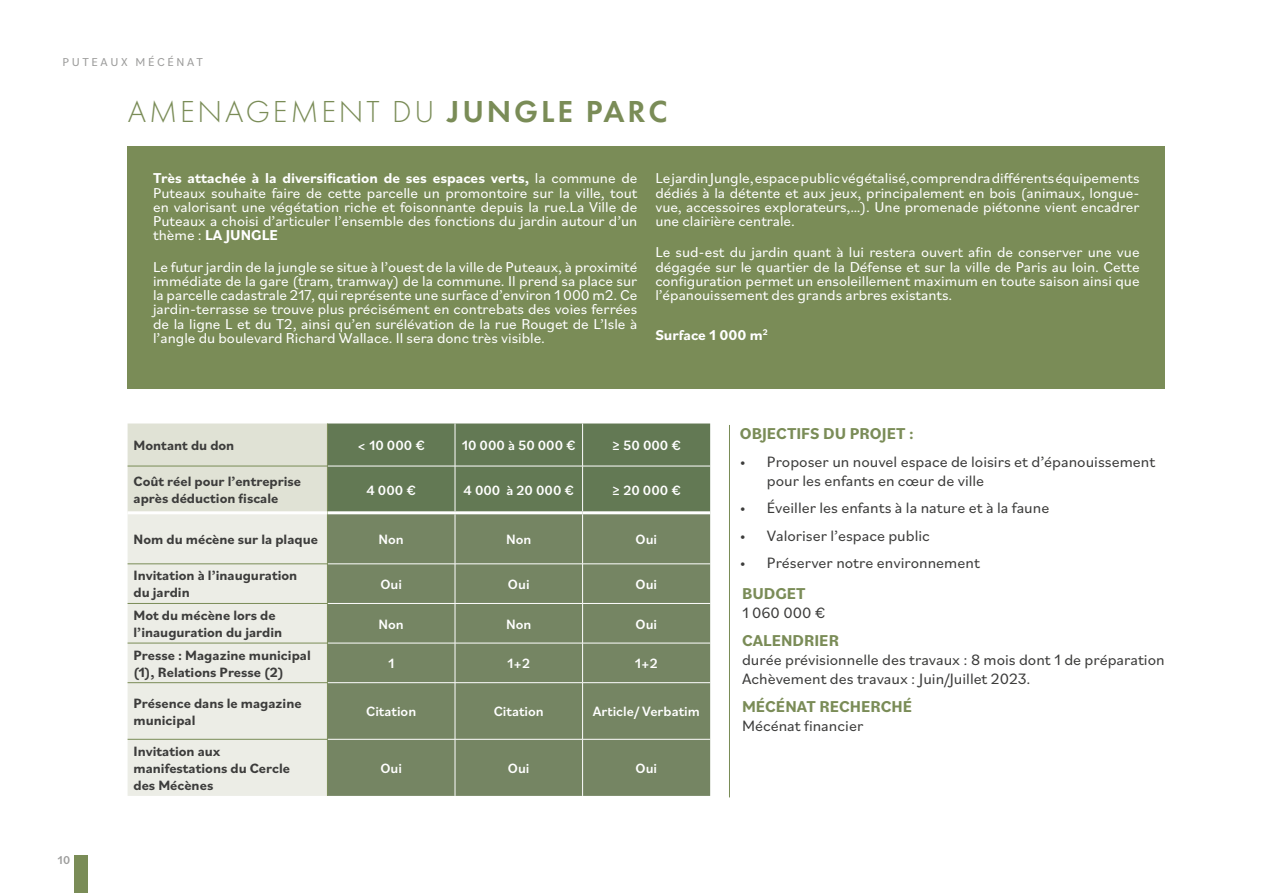
<style>
.page{position:relative;width:1263px;height:893px;background:#fff}
.page>*{position:absolute;margin:0;border:0;box-sizing:border-box;transform-origin:0 0}
.t1{font:300 31.5px "Futura PT";letter-spacing:.09em;color:#7a8c57}
.t2{font:700 16.5px "Bilo";color:#7a8c57}
.t3{font:15.75px/18.9px "Bilo";color:#3c3c3b}
.t4{font:15px/14.2px "Bilo";color:#fff;text-align:justify}
.t5{font:700 15px "Bilo";color:#fff}
.t6{font:700 14.1px/17px "Bilo";color:#3c3c3b}
.t7{font:500 14.1px "Bilo";color:#fff}
.t8{font:12px "Bilo";letter-spacing:.22em;color:#9d9d9c}
.t9{font:500 12px "Bilo";color:#9d9d9c}
.s1{font-weight:600}
.s2{font-weight:700}
</style>
<div class="page">
<div style="left:74px;top:855px;width:14px;height:38px;background:#7a8c57"></div>
<div style="left:128px;top:147px;width:1037px;height:242px;background:#7a8c57"></div>
<hr style="left:729px;top:425px;width:1px;height:372px;background:#7a8c57">
<svg style="left:128px;top:423px;width:582px;height:88px;background:#8f9e81"></svg>
<div style="left:128px;top:514px;width:199px;height:282px;background:#ecede6"></div>
<div style="left:328px;top:514px;width:382px;height:282px;background:#758563"></div>
<hr style="left:455px;top:423px;width:1px;height:43px;background:#fff">
<hr style="left:582px;top:423px;width:1px;height:43px;background:#fff">
<hr style="left:328px;top:466px;width:127px;height:1px;background:#fff">
<hr style="left:455px;top:466px;width:128px;height:1px;background:#fff">
<hr style="left:455px;top:466px;width:1px;height:45px;background:#fff">
<hr style="left:583px;top:466px;width:127px;height:1px;background:#fff">
<hr style="left:582px;top:466px;width:1px;height:45px;background:#fff">
<hr style="left:455px;top:514px;width:1px;height:50px;background:#fff">
<hr style="left:582px;top:514px;width:1px;height:50px;background:#fff">
<hr style="left:328px;top:564px;width:127px;height:1px;background:#fff">
<hr style="left:455px;top:564px;width:128px;height:1px;background:#fff">
<hr style="left:455px;top:564px;width:1px;height:39px;background:#fff">
<hr style="left:583px;top:564px;width:127px;height:1px;background:#fff">
<hr style="left:582px;top:564px;width:1px;height:39px;background:#fff">
<hr style="left:328px;top:603px;width:127px;height:1px;background:#fff">
<hr style="left:455px;top:603px;width:128px;height:1px;background:#fff">
<hr style="left:455px;top:604px;width:1px;height:39px;background:#fff">
<hr style="left:583px;top:603px;width:127px;height:1px;background:#fff">
<hr style="left:582px;top:604px;width:1px;height:39px;background:#fff">
<hr style="left:328px;top:643px;width:127px;height:1px;background:#fff">
<hr style="left:455px;top:643px;width:128px;height:1px;background:#fff">
<hr style="left:455px;top:643px;width:1px;height:39px;background:#fff">
<hr style="left:583px;top:643px;width:127px;height:1px;background:#fff">
<hr style="left:582px;top:643px;width:1px;height:39px;background:#fff">
<hr style="left:328px;top:682px;width:127px;height:1px;background:#fff">
<hr style="left:455px;top:682px;width:128px;height:1px;background:#fff">
<hr style="left:455px;top:683px;width:1px;height:56px;background:#fff">
<hr style="left:583px;top:682px;width:127px;height:1px;background:#fff">
<hr style="left:582px;top:683px;width:1px;height:56px;background:#fff">
<hr style="left:328px;top:739px;width:127px;height:1px;background:#fff">
<hr style="left:455px;top:739px;width:128px;height:1px;background:#fff">
<hr style="left:455px;top:739px;width:1px;height:57px;background:#fff">
<hr style="left:583px;top:739px;width:127px;height:1px;background:#fff">
<hr style="left:582px;top:739px;width:1px;height:57px;background:#fff">
<hr style="left:327px;top:423px;width:1px;height:43px;background:#7a8c57">
<hr style="left:128px;top:466px;width:200px;height:1px;background:#7a8c57">
<hr style="left:327px;top:466px;width:1px;height:47px;background:#7a8c57">
<hr style="left:327px;top:513px;width:1px;height:51px;background:#7a8c57">
<hr style="left:327px;top:564px;width:1px;height:39px;background:#7a8c57">
<hr style="left:327px;top:603px;width:1px;height:40px;background:#7a8c57">
<hr style="left:327px;top:643px;width:1px;height:40px;background:#7a8c57">
<hr style="left:327px;top:683px;width:1px;height:56px;background:#7a8c57">
<hr style="left:327px;top:739px;width:1px;height:57px;background:#7a8c57">
<hr style="left:128px;top:564px;width:199px;height:1px;background:#7a8c57">
<hr style="left:128px;top:603px;width:199px;height:1px;background:#7a8c57">
<hr style="left:128px;top:643px;width:199px;height:1px;background:#7a8c57">
<hr style="left:128px;top:682px;width:199px;height:1px;background:#7a8c57">
<hr style="left:128px;top:739px;width:199px;height:1px;background:#7a8c57">
<p class="t8" style="left:62px;top:54px;width:142px">PUTEAUX MÉCÉNAT</p>
<h1 class="t1" style="left:128px;top:93px;width:541px">AMENAGEMENT DU <span class="s1">JUNGLE PARC</span></h1>
<p class="t4" style="left:153px;top:171px;width:486px"><span class="s2">Très attachée à la diversification de ses espaces verts,</span> la commune de Puteaux souhaite faire de cette parcelle un promontoire sur la ville, tout en valorisant une végétation riche et foisonnante depuis la rue.La Ville de Puteaux a choisi d’articuler l’ensemble des fonctions du jardin autour d’un thème : <span class="s2">LA JUNGLE</span></p>
<p class="t4" style="left:153px;top:259px;width:486px">Le futur jardin de la jungle se situe à l’ouest de la ville de Puteaux, à proximité immédiate de la gare (tram, tramway) de la commune. Il prend sa place sur la parcelle cadastrale 217, qui représente une surface d’environ 1 000 m2. Ce jardin-terrasse se trouve plus précisément en contrebats des voies ferrées de la ligne L et du T2, ainsi qu’en surélévation de la rue Rouget de L’Isle à l’angle du boulevard Richard Wallace. Il sera donc très visible.</p>
<p class="t4" style="left:655px;top:171px;width:486px">Le jardin Jungle, espace public végétalisé, comprendra différents équipements dédiés à la détente et aux jeux, principalement en bois (animaux, longue&shy;vue, accessoires explorateurs,…). Une promenade piétonne vient encadrer une clairière centrale.</p>
<p class="t4" style="left:655px;top:245px;width:486px">Le sud-est du jardin quant à lui restera ouvert afin de conserver une vue dégagée sur le quartier de la Défense et sur la ville de Paris au loin. Cette configuration permet un ensoleillement maximum en toute saison ainsi que l’épanouissement des grands arbres existants.</p>
<p class="t5" style="left:655px;top:325px;width:114px">Surface 1 000 m<sup>2</sup></p>
<p class="t9" style="left:58px;top:852px;width:14px">10</p>
<p class="t6" style="left:134px;top:436px;width:102px">Montant du don</p>
<p class="t7" style="left:358px;top:436px;width:69px">&lt; 10 000 €</p>
<p class="t7" style="left:462px;top:436px;width:115px">10 000 à 50 000 €</p>
<p class="t7" style="left:612px;top:436px;width:71px">≥ 50 000 €</p>
<p class="t6" style="left:134px;top:472px;width:169px">Coût réel pour l’entreprise après déduction fiscale</p>
<p class="t7" style="left:366px;top:480px;width:51px">4 000 €</p>
<p class="t7" style="left:464px;top:480px;width:112px">4 000 à 20 000 €</p>
<p class="t7" style="left:612px;top:480px;width:71px">≥ 20 000 €</p>
<p class="t6" style="left:134px;top:530px;width:186px">Nom du mécène sur la plaque</p>
<p class="t7" style="left:379px;top:529px;width:27px">Non</p>
<p class="t7" style="left:506px;top:529px;width:27px">Non</p>
<p class="t7" style="left:635px;top:529px;width:23px">Oui</p>
<p class="t6" style="left:134px;top:567px;width:165px">Invitation à l’inauguration du jardin</p>
<p class="t7" style="left:380px;top:574px;width:23px">Oui</p>
<p class="t7" style="left:508px;top:574px;width:23px">Oui</p>
<p class="t7" style="left:635px;top:574px;width:23px">Oui</p>
<p class="t6" style="left:134px;top:606px;width:150px">Mot du mécène lors de l’inauguration du jardin</p>
<p class="t7" style="left:379px;top:614px;width:27px">Non</p>
<p class="t7" style="left:506px;top:614px;width:27px">Non</p>
<p class="t7" style="left:635px;top:614px;width:23px">Oui</p>
<p class="t6" style="left:134px;top:646px;width:179px">Presse : Magazine municipal (1), Relations Presse (2)</p>
<p class="t7" style="left:388px;top:654px;width:8px">1</p>
<p class="t7" style="left:507px;top:654px;width:24px">1+2</p>
<p class="t7" style="left:635px;top:654px;width:24px">1+2</p>
<p class="t6" style="left:134px;top:694px;width:170px">Présence dans le magazine municipal</p>
<p class="t7" style="left:366px;top:702px;width:52px">Citation</p>
<p class="t7" style="left:494px;top:702px;width:52px">Citation</p>
<p class="t7" style="left:593px;top:702px;width:109px">Article/ Verbatim</p>
<p class="t6" style="left:134px;top:742px;width:158px">Invitation aux manifestations du Cercle des Mécènes</p>
<p class="t7" style="left:380px;top:758px;width:23px">Oui</p>
<p class="t7" style="left:508px;top:758px;width:23px">Oui</p>
<p class="t7" style="left:635px;top:758px;width:23px">Oui</p>
<p class="t2" style="left:740px;top:423px;width:175px">OBJECTIFS DU PROJET :</p>
<p class="t3" style="left:767px;top:451px;width:390px;text-indent:-27px">• Proposer un nouvel espace de loisirs et d’épanouissement pour les enfants en cœur de ville</p>
<p class="t3" style="left:740px;top:498px;width:311px">• Éveiller les enfants à la nature et à la faune</p>
<p class="t3" style="left:740px;top:525px;width:192px">• Valoriser l’espace public</p>
<p class="t3" style="left:740px;top:553px;width:241px">• Préserver notre environnement</p>
<p class="t2" style="left:742px;top:582px;width:65px">BUDGET</p>
<p class="t3" style="left:742px;top:602px;width:85px">1 060 000 €</p>
<p class="t2" style="left:742px;top:629px;width:99px">CALENDRIER</p>
<p class="t3" style="left:742px;top:650px;width:424px">durée prévisionnelle des travaux : 8 mois dont 1 de préparation<br>Achèvement des travaux : Juin/Juillet 2023.</p>
<p class="t2" style="left:742px;top:695px;width:172px">MÉCÉNAT RECHERCHÉ</p>
<p class="t3" style="left:742px;top:716px;width:123px">Mécénat financier</p>
</div>
